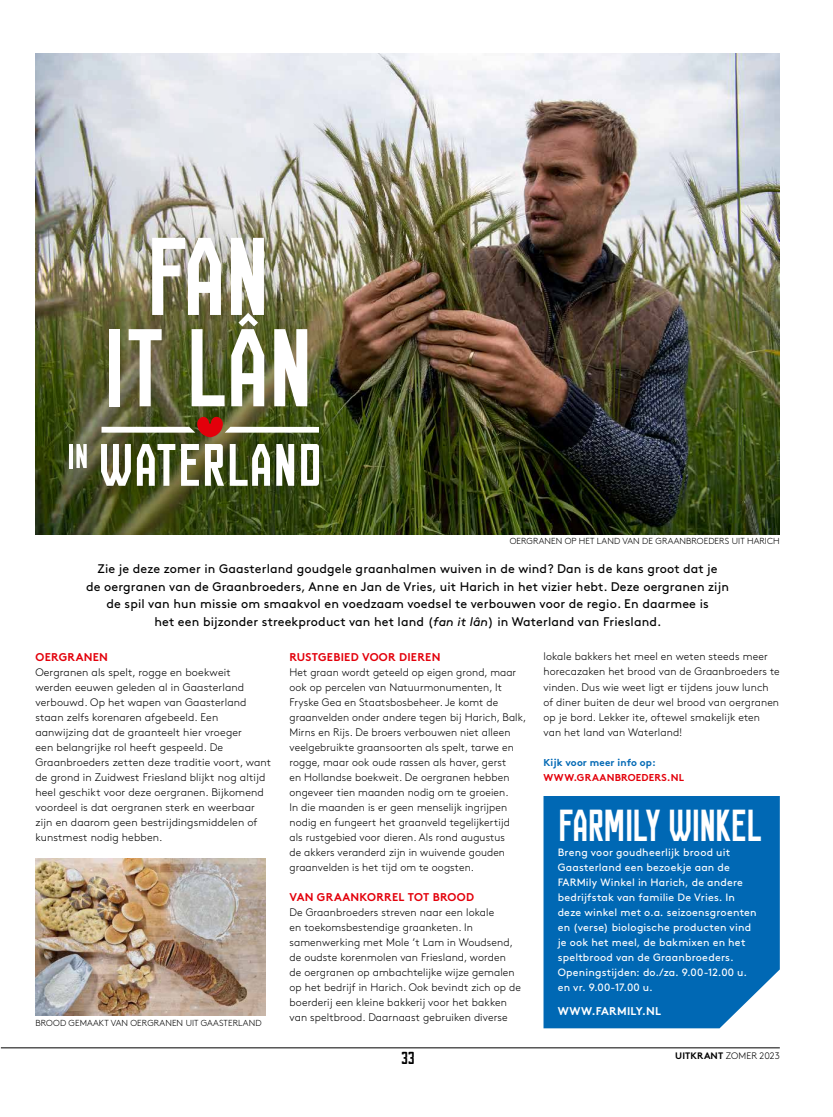
<style>
.page{position:relative;width:833px;height:1117px;background:#fff}
.page>*{position:absolute;margin:0;border:0;box-sizing:border-box;transform-origin:0 0}
.t1{font:condensed 110.75px/91.2px "FUNCTION";letter-spacing:-.02em;color:#fff;text-align:center}
.t2{font:condensed 45px "FUNCTION";letter-spacing:-.04em;color:#fff;scale:.92 1}
.t3{font:condensed 17.5px "FUNCTION";color:#000}
.t4{font:12.5px/17.5px "Brown Std";letter-spacing:.01em;color:#000;text-align:center}
.t5{font:700 11.25px "Brown Std";letter-spacing:.025em;color:#e3000b}
.t6{font:700 11.25px "Brown Std";letter-spacing:.025em;color:#fff}
.t7{font:300 10.88px/15px "Brown Std";letter-spacing:.01em;color:#000}
.t8{font:10.62px/15px "Brown Std";letter-spacing:.02em;color:#fff}
.t9{font:700 10px "Brown Std";letter-spacing:.02em;color:#e3000b}
.t10{font:700 10px "Brown Std";letter-spacing:.01em;color:#0068b4}
.t11{font:300 9.38px "Brown Std";letter-spacing:-.005em;color:#000}
.t12{font:300 8.75px "Brown Std";letter-spacing:.01em;color:#000}
.s1{font-style:italic}
.s2{font-weight:700}
</style>
<div class="page">
<hr style="left:1px;top:1047px;width:779px;height:1px;background:#000">
<img style="left:35px;top:53px;width:745px;height:481px">
<img style="left:35px;top:858px;width:231px;height:156px">
<div style="left:543px;top:796px;width:237px;height:232px;background:#0068b4"></div>
<div style="left:20px;top:187px;width:350px;height:349px;background:#000;opacity:.3"></div>
<svg style="left:101px;top:444px;width:30px;height:41px"></svg>
<svg style="left:137px;top:444px;width:38px;height:41px"></svg>
<svg style="left:181px;top:444px;width:18px;height:41px"></svg>
<svg style="left:205px;top:444px;width:19px;height:41px"></svg>
<svg style="left:230px;top:444px;width:40px;height:41px"></svg>
<svg style="left:276px;top:444px;width:18px;height:41px"></svg>
<svg style="left:301px;top:444px;width:18px;height:41px"></svg>
<svg style="left:101px;top:416px;width:218px;height:21px"></svg>
<hr style="left:69px;top:444px;width:3px;height:24px;background:#fff">
<svg style="left:76px;top:444px;width:11px;height:24px"></svg>
<h1 class="t1" style="left:102px;top:231px;width:213px">FAN<br>IT LÂN</h1>
<p class="t12" style="left:510px;top:536px;width:271px">OERGRANEN OP HET LAND VAN DE GRAANBROEDERS UIT HARICH</p>
<p class="t4" style="left:86px;top:560px;width:644px">Zie je deze zomer in Gaasterland goudgele graanhalmen wuiven in de wind? Dan is de kans groot dat je<br>de oergranen van de Graanbroeders, Anne en Jan de Vries, uit Harich in het vizier hebt. Deze oergranen zijn de spil van hun missie om smaakvol en voedzaam voedsel te verbouwen voor de regio. En daarmee is<br>het een bijzonder streekproduct van het land (<span class="s1">fan it lân</span>) in Waterland van Friesland.</p>
<p class="t5" style="left:35px;top:649px;width:74px">OERGRANEN</p>
<p class="t7" style="left:35px;top:664px;width:237px">Oergranen als spelt, rogge en boekweit<br>werden eeuwen geleden al in Gaasterland verbouwd. Op het wapen van Gaasterland staan zelfs korenaren afgebeeld. Een aanwijzing dat de graanteelt hier vroeger<br>een belangrijke rol heeft gespeeld. De Graanbroeders zetten deze traditie voort, want de grond in Zuidwest Friesland blijkt nog altijd heel geschikt voor deze oergranen. Bijkomend voordeel is dat oergranen sterk en weerbaar zijn en daarom geen bestrijdingsmiddelen of kunstmest nodig hebben.</p>
<p class="t12" style="left:35px;top:1017px;width:227px">BROOD GEMAAKT VAN OERGRANEN UIT GAASTERLAND</p>
<p class="t5" style="left:289px;top:649px;width:152px">RUSTGEBIED VOOR DIEREN</p>
<p class="t7" style="left:289px;top:664px;width:238px">Het graan wordt geteeld op eigen grond, maar ook op percelen van Natuurmonumenten, It Fryske Gea en Staatsbosbeheer. Je komt de graanvelden onder andere tegen bij Harich, Balk, Mirns en Rijs. De broers verbouwen niet alleen veelgebruikte graansoorten als spelt, tarwe en rogge, maar ook oude rassen als haver, gerst<br>en Hollandse boekweit. De oergranen hebben ongeveer tien maanden nodig om te groeien.<br>In die maanden is er geen menselijk ingrijpen nodig en fungeert het graanveld tegelijkertijd<br>als rustgebied voor dieren. Als rond augustus<br>de akkers veranderd zijn in wuivende gouden graanvelden is het tijd om te oogsten.</p>
<p class="t5" style="left:289px;top:889px;width:186px">VAN GRAANKORREL TOT BROOD</p>
<p class="t7" style="left:289px;top:904px;width:233px">De Graanbroeders streven naar een lokale<br>en toekomsbestendige graanketen. In samenwerking met Mole ’t Lam in Woudsend, de oudste korenmolen van Friesland, worden<br>de oergranen op ambachtelijke wijze gemalen op het bedrijf in Harich. Ook bevindt zich op de boerderij een kleine bakkerij voor het bakken van speltbrood. Daarnaast gebruiken diverse</p>
<p class="t7" style="left:543px;top:649px;width:238px">lokale bakkers het meel en weten steeds meer horecazaken het brood van de Graanbroeders te vinden. Dus wie weet ligt er tijdens jouw lunch of diner buiten de deur wel brood van oergranen op je bord. Lekker ite, oftewel smakelijk eten van het land van Waterland!</p>
<p class="t10" style="left:543px;top:755px;width:114px">Kijk voor meer info op:</p>
<p class="t9" style="left:543px;top:770px;width:142px">WWW.GRAANBROEDERS.NL</p>
<h2 class="t2" style="left:557px;top:800px;width:224px">FARMILY WINKEL</h2>
<p class="t8" style="left:557px;top:844px;width:200px">Breng voor goudheerlijk brood uit Gaasterland een bezoekje aan de FARMily Winkel in Harich, de andere bedrijfstak van familie De Vries. In deze winkel met o.a. seizoensgroenten en (verse) biologische producten vind je ook het meel, de bakmixen en het speltbrood van de Graanbroeders.<br>Openingstijden: do./za. 9.00-12.00 u. en vr. 9.00-17.00 u.</p>
<p class="t6" style="left:558px;top:1003px;width:105px">WWW.FARMILY.NL</p>
<h3 class="t3" style="left:401px;top:1048px;width:15px">33</h3>
<p class="t11" style="left:675px;top:1050px;width:106px"><span class="s2">UITKRANT</span> ZOMER 2023</p>
</div>
